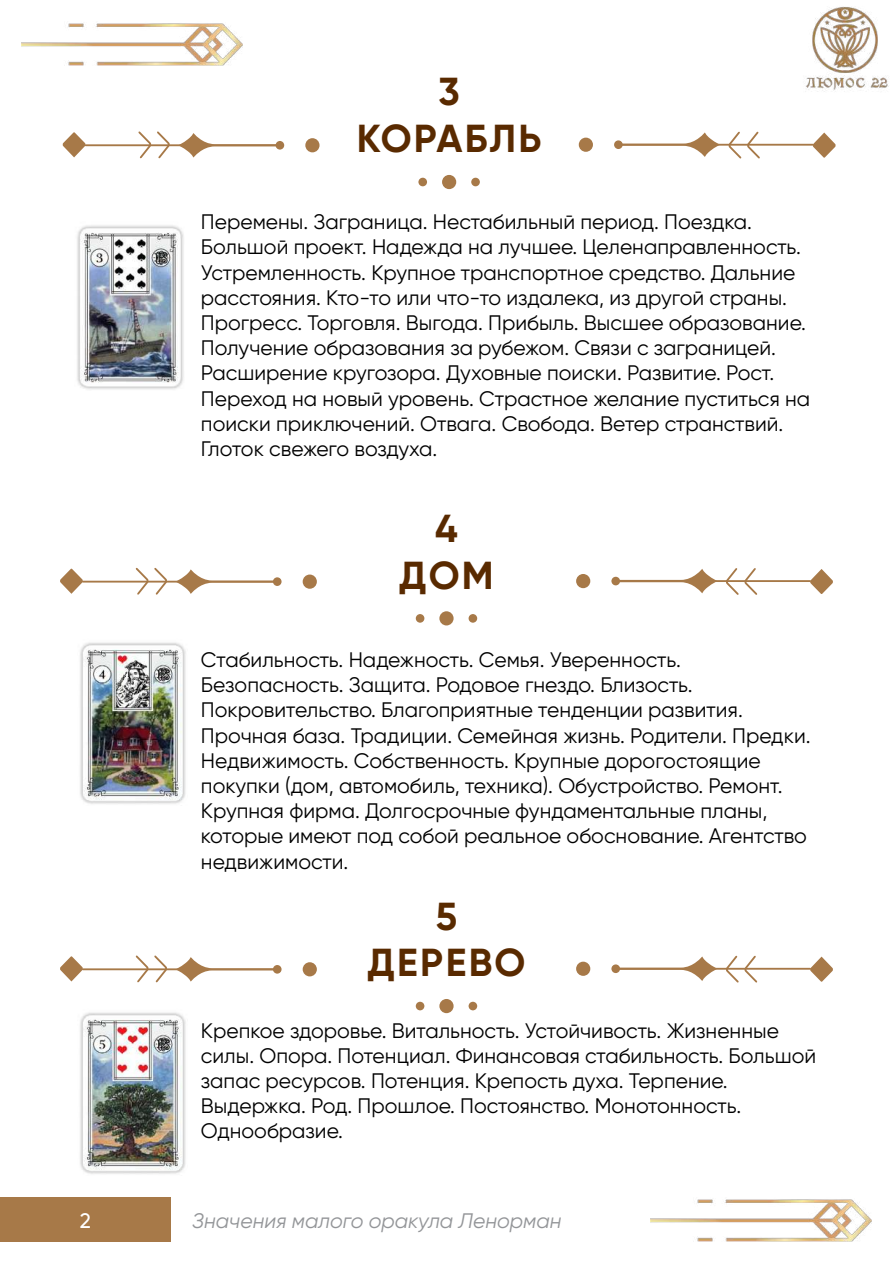
<style>
.page{position:relative;width:893px;height:1263px;background:#fff}
.page>*{position:absolute;margin:0;border:0;box-sizing:border-box;transform-origin:0 0}
.t1{font:700 39px/46.8px "Gilroy";letter-spacing:.06em;color:#592a00;text-align:center}
.t2{font:21px/25.2px "Gilroy";color:#000}
.t3{font:italic 21px "Gilroy";color:#939598}
.t4{font:500 21px "Gilroy";color:#fff}
</style>
<div class="page">
<img style="left:21px;top:23px;width:221px;height:42px">
<img style="left:651px;top:1199px;width:221px;height:43px">
<div style="left:0;top:1197px;width:171px;height:45px;background:#a77948"></div>
<img style="left:806px;top:6px;width:83px;height:86px">
<div style="left:471px;top:178px;width:9px;height:8px;background:#a77948;border-radius:50%"></div>
<div style="left:418px;top:178px;width:9px;height:8px;background:#a77948;border-radius:50%"></div>
<div style="left:442px;top:175px;width:14px;height:14px;background:#a77948;border-radius:50%"></div>
<div style="left:276px;top:141px;width:8px;height:9px;background:#a77948;border-radius:50%"></div>
<div style="left:305px;top:138px;width:14px;height:14px;background:#a77948;border-radius:50%"></div>
<svg style="left:178px;top:133px;width:102px;height:25px"></svg>
<svg style="left:137px;top:131px;width:35px;height:28px"></svg>
<svg style="left:62px;top:132px;width:24px;height:25px"></svg>
<hr style="left:86px;top:144px;width:98px;height:2px;background:#a77948">
<div style="left:614px;top:140px;width:9px;height:9px;background:#a77948;border-radius:50%"></div>
<div style="left:579px;top:138px;width:14px;height:14px;background:#a77948;border-radius:50%"></div>
<svg style="left:618px;top:132px;width:102px;height:25px"></svg>
<svg style="left:727px;top:131px;width:35px;height:28px"></svg>
<svg style="left:812px;top:133px;width:24px;height:25px"></svg>
<hr style="left:714px;top:144px;width:99px;height:2px;background:#a77948">
<img style="left:77px;top:225px;width:107px;height:165px">
<div style="left:469px;top:614px;width:8px;height:9px;background:#a77948;border-radius:50%"></div>
<div style="left:416px;top:614px;width:8px;height:9px;background:#a77948;border-radius:50%"></div>
<div style="left:439px;top:611px;width:15px;height:14px;background:#a77948;border-radius:50%"></div>
<div style="left:273px;top:577px;width:9px;height:9px;background:#a77948;border-radius:50%"></div>
<div style="left:303px;top:574px;width:14px;height:15px;background:#a77948;border-radius:50%"></div>
<svg style="left:176px;top:569px;width:101px;height:25px"></svg>
<svg style="left:134px;top:567px;width:35px;height:28px"></svg>
<svg style="left:60px;top:569px;width:23px;height:25px"></svg>
<hr style="left:83px;top:581px;width:98px;height:1px;background:#a77948">
<div style="left:611px;top:577px;width:9px;height:8px;background:#a77948;border-radius:50%"></div>
<div style="left:576px;top:574px;width:14px;height:14px;background:#a77948;border-radius:50%"></div>
<svg style="left:615px;top:569px;width:101px;height:24px"></svg>
<svg style="left:726px;top:568px;width:32px;height:27px"></svg>
<svg style="left:810px;top:569px;width:23px;height:25px"></svg>
<hr style="left:712px;top:580px;width:98px;height:2px;background:#a77948">
<img style="left:80px;top:642px;width:106px;height:162px">
<div style="left:469px;top:1002px;width:8px;height:8px;background:#a77948;border-radius:50%"></div>
<div style="left:416px;top:1002px;width:8px;height:8px;background:#a77948;border-radius:50%"></div>
<div style="left:439px;top:999px;width:15px;height:14px;background:#a77948;border-radius:50%"></div>
<div style="left:273px;top:965px;width:9px;height:9px;background:#a77948;border-radius:50%"></div>
<div style="left:303px;top:962px;width:14px;height:14px;background:#a77948;border-radius:50%"></div>
<svg style="left:176px;top:957px;width:101px;height:25px"></svg>
<svg style="left:134px;top:955px;width:35px;height:28px"></svg>
<svg style="left:60px;top:956px;width:23px;height:25px"></svg>
<hr style="left:83px;top:968px;width:98px;height:2px;background:#a77948">
<svg style="left:611px;top:964px;width:9px;height:9px"></svg>
<div style="left:576px;top:962px;width:14px;height:14px;background:#a77948;border-radius:50%"></div>
<svg style="left:615px;top:956px;width:102px;height:25px"></svg>
<svg style="left:724px;top:955px;width:35px;height:28px"></svg>
<svg style="left:810px;top:957px;width:23px;height:25px"></svg>
<hr style="left:712px;top:968px;width:98px;height:2px;background:#a77948">
<img style="left:80px;top:1012px;width:106px;height:162px">
<h1 class="t1" style="left:357px;top:68px;width:186px">3<br>КОРАБЛЬ</h1>
<p class="t2" style="left:201px;top:209px;width:611px">Перемены. Заграница. Нестабильный период. Поездка.<br>Большой проект. Надежда на лучшее. Целенаправленность.<br>Устремленность. Крупное транспортное средство. Дальние расстояния. Кто-то или что-то издалека, из другой страны.<br>Прогресс. Торговля. Выгода. Прибыль. Высшее образование.<br>Получение образования за рубежом. Связи с заграницей.<br>Расширение кругозора. Духовные поиски. Развитие. Рост.<br>Переход на новый уровень. Страстное желание пуститься на поиски приключений. Отвага. Свобода. Ветер странствий.<br>Глоток свежего воздуха.</p>
<h1 class="t1" style="left:399px;top:504px;width:96px">4<br>ДОМ</h1>
<p class="t2" style="left:201px;top:647px;width:611px">Стабильность. Надежность. Семья. Уверенность.<br>Безопасность. Защита. Родовое гнездо. Близость.<br>Покровительство. Благоприятные тенденции развития.<br>Прочная база. Традиции. Семейная жизнь. Родители. Предки.<br>Недвижимость. Собственность. Крупные дорогостоящие покупки (дом, автомобиль, техника). Обустройство. Ремонт.<br>Крупная фирма. Долгосрочные фундаментальные планы, которые имеют под собой реальное обоснование. Агентство недвижимости.</p>
<h1 class="t1" style="left:367px;top:892px;width:160px">5<br>ДЕРЕВО</h1>
<p class="t2" style="left:201px;top:1017px;width:617px">Крепкое здоровье. Витальность. Устойчивость. Жизненные силы. Опора. Потенциал. Финансовая стабильность. Большой запас ресурсов. Потенция. Крепость духа. Терпение.<br>Выдержка. Род. Прошлое. Постоянство. Монотонность.<br>Однообразие.</p>
<p class="t4" style="left:80px;top:1208px;width:13px">2</p>
<p class="t3" style="left:192px;top:1208px;width:371px">Значения малого оракула Ленорман</p>
</div>
